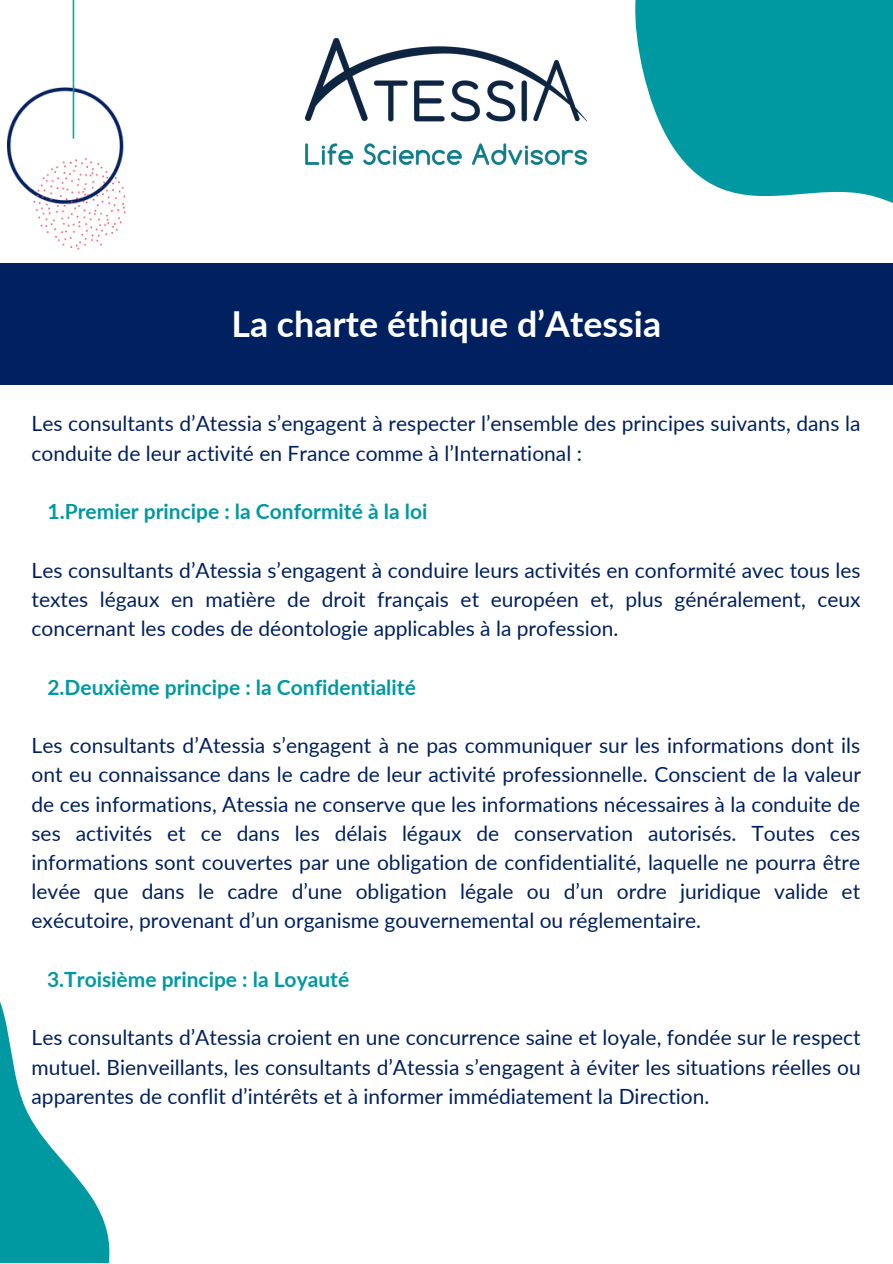
<style>
.page{position:relative;width:893px;height:1264px;background:#fff}
.page>*{position:absolute;margin:0;border:0;box-sizing:border-box;transform-origin:0 0}
.t1{font:700 35.7px "Lato";color:#fff}
.t2{font:21px/29.2px "Lato";color:#002060;text-align:justify}
.t3{font:700 21px "Lato";color:#0099a1}
</style>
<div class="page">
<img style="left:344px;top:46px;width:205px;height:120px">
<img style="left:8px;top:0;width:336px;height:250px">
<div style="left:0;top:263px;width:892px;height:121px;background:#002060"></div>
<svg style="left:0;top:1002px;width:110px;height:260px"></svg>
<svg style="left:549px;top:0;width:343px;height:203px;fill:#0099a1"></svg>
<p class="t1" style="left:231px;top:302px;width:431px">La charte éthique d’Atessia</p>
<p class="t2" style="left:32px;top:408px;width:830px">Les consultants d’Atessia s’engagent à respecter l’ensemble des principes suivants, dans la conduite de leur activité en France comme à l’International :</p>
<p class="t3" style="left:48px;top:498px;width:381px">1.Premier principe : la Conformité à la loi</p>
<p class="t2" style="left:32px;top:555px;width:830px">Les consultants d’Atessia s’engagent à conduire leurs activités en conformité avec tous les textes légaux en matière de droit français et européen et, plus généralement, ceux concernant les codes de déontologie applicables à la profession.</p>
<p class="t3" style="left:47px;top:674px;width:370px">2.Deuxième principe : la Confidentialité</p>
<p class="t2" style="left:32px;top:730px;width:830px">Les consultants d’Atessia s’engagent à ne pas communiquer sur les informations dont ils ont eu connaissance dans le cadre de leur activité professionnelle. Conscient de la valeur de ces informations, Atessia ne conserve que les informations nécessaires à la conduite de ses activités et ce dans les délais légaux de conservation autorisés. Toutes ces informations sont couvertes par une obligation de confidentialité, laquelle ne pourra être levée que dans le cadre d’une obligation légale ou d’un ordre juridique valide et exécutoire, provenant d’un organisme gouvernemental ou réglementaire.</p>
<p class="t3" style="left:47px;top:966px;width:303px">3.Troisième principe : la Loyauté</p>
<p class="t2" style="left:32px;top:1022px;width:830px">Les consultants d’Atessia croient en une concurrence saine et loyale, fondée sur le respect mutuel. Bienveillants, les consultants d’Atessia s’engagent à éviter les situations réelles ou apparentes de conflit d’intérêts et à informer immédiatement la Direction.</p>
</div>
